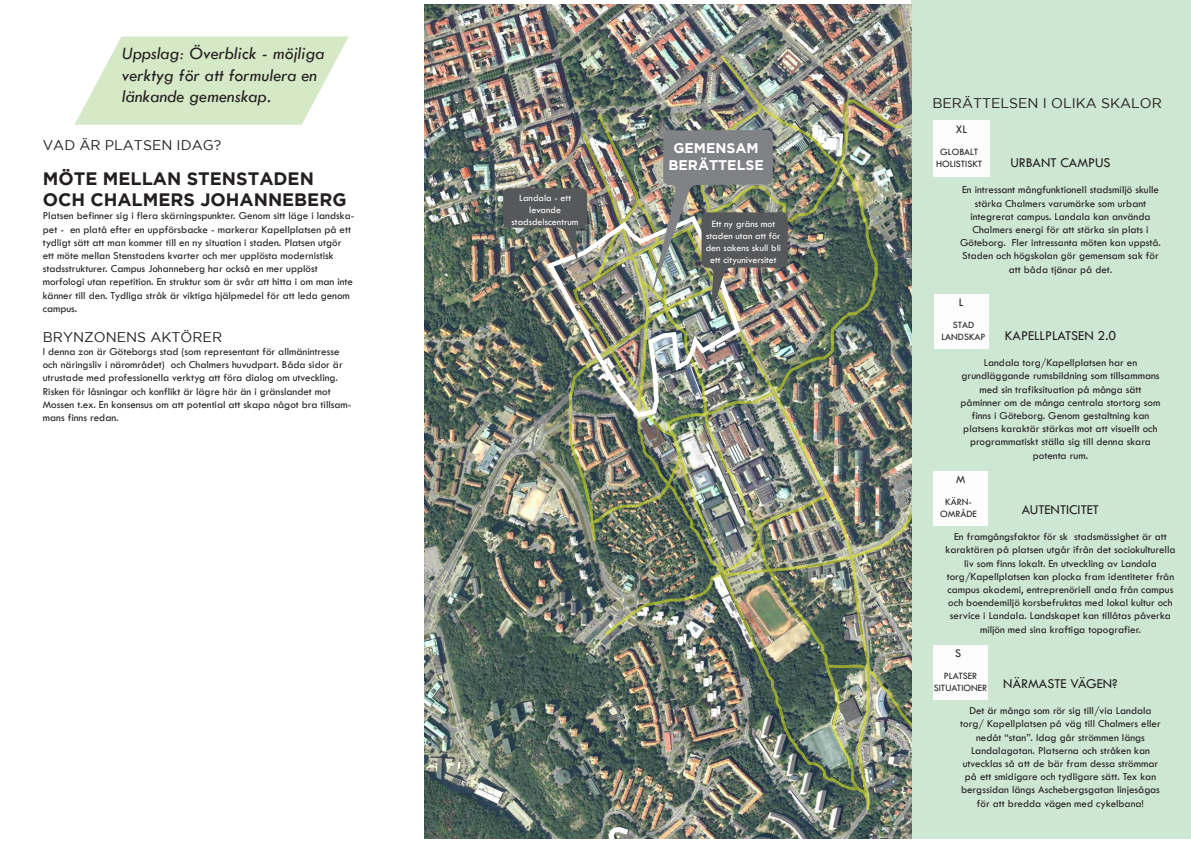
<style>
.page{position:relative;width:1191px;height:842px;background:#fff}
.page>*{position:absolute;margin:0;border:0;box-sizing:border-box;transform-origin:0 0}
.t1{font:italic 18px/21.6px "Tw Cen";color:#231f20}
.t2{font:700 18px/21.6px "Gotham";color:#231f20}
.t3{font:14px "Gotham";color:#231f20}
.t4{font:14px "Tw Cen";color:#231f20}
.t5{font:700 14px/16.8px "Gotham";color:#fff;text-align:center}
.t6{font:12px "Tw Cen";color:#231f20}
.t7{font:11px/13.2px "Tw Cen";color:#231f20;text-align:center}
.t8{font:10px/12px "Tw Cen";color:#fff;text-align:center}
.t9{font:10px/12px "Tw Cen";color:#231f20;text-align:center}
</style>
<div class="page">
<svg style="left:74px;top:37px;width:275px;height:88px"></svg>
<div style="left:911px;top:0;width:280px;height:838px;background:#cee7d3"></div>
<img style="left:424px;top:5px;width:487px;height:833px">
<img style="left:871px;top:129px;width:40px;height:510px">
<img style="left:579px;top:589px;width:292px;height:220px">
<img style="left:632px;top:589px;width:51px;height:207px">
<img style="left:571px;top:110px;width:112px;height:479px">
<img style="left:879px;top:98px;width:26px;height:186px">
<img style="left:683px;top:527px;width:188px;height:277px">
<img style="left:824px;top:661px;width:87px;height:99px">
<img style="left:590px;top:98px;width:289px;height:429px">
<img style="left:717px;top:55px;width:46px;height:53px">
<img style="left:569px;top:420px;width:153px;height:125px">
<img style="left:544px;top:213px;width:199px;height:207px">
<img style="left:632px;top:130px;width:155px;height:183px">
<div style="left:933px;top:645px;width:55px;height:55px;background:#fdfdfd"></div>
<div style="left:933px;top:471px;width:55px;height:55px;background:#fdfdfd"></div>
<div style="left:933px;top:121px;width:56px;height:56px;background:#fdfdfd"></div>
<div style="left:933px;top:294px;width:55px;height:55px;background:#fdfdfd"></div>
<img style="left:503px;top:188px;width:84px;height:72px">
<p class="t1" style="left:122px;top:42px;width:204px">Uppslag: Överblick - möjliga verktyg för att formulera en länkande gemenskap.</p>
<p class="t3" style="left:43px;top:137px;width:180px">VAD ÄR PLATSEN IDAG?</p>
<p class="t2" style="left:43px;top:167px;width:305px">MÖTE MELLAN STENSTADEN<br>OCH CHALMERS JOHANNEBERG</p>
<p class="t7" style="left:43px;top:209px;width:313px;text-align:left">Platsen befinner sig i flera skärningspunkter. Genom sitt läge i landska&shy;pet - en platå efter en uppförsbacke - markerar Kapellplatsen på ett tydligt sätt att man kommer till en ny situation i staden. Platsen utgör ett möte mellan Stenstadens kvarter och mer upplösta modernistisk stadsstrukturer. Campus Johanneberg har också en mer upplöst morfologi utan repetition. En struktur som är svår att hitta i om man inte känner till den. Tydliga stråk är viktiga hjälpmedel för att leda genom campus.</p>
<p class="t3" style="left:43px;top:329px;width:181px">BRYNZONENS AKTÖRER</p>
<p class="t7" style="left:43px;top:345px;width:310px;text-align:left">I denna zon är Göteborgs stad (som representant för allmänintresse och näringsliv i närområdet) och Chalmers huvudpart. Båda sidor är utrustade med professionella verktyg att föra dialog om utveckling.<br>Risken för låsningar och konflikt är lägre här än i gränslandet mot Mossen t.ex. En konsensus om att potential att skapa något bra tillsam&shy;mans finns redan.</p>
<p class="t8" style="left:511px;top:192px;width:68px">Landala - ett levande stadsdelscentrum</p>
<p class="t5" style="left:668px;top:140px;width:97px">GEMENSAM<br>BERÄTTELSE</p>
<p class="t8" style="left:706px;top:218px;width:77px">Ett ny gräns mot staden utan att för den sakens skull bli ett cityuniversitet</p>
<p class="t3" style="left:932px;top:95px;width:231px">BERÄTTELSEN I OLIKA SKALOR</p>
<p class="t6" style="left:955px;top:122px;width:13px">XL</p>
<p class="t9" style="left:936px;top:146px;width:48px">GLOBALT<br>HOLISTISKT</p>
<p class="t4" style="left:1010px;top:154px;width:102px">URBANT CAMPUS</p>
<p class="t7" style="left:960px;top:183px;width:202px">En intressant mångfunktionell stadsmiljö skulle stärka Chalmers varumärke som urbant integrerat campus. Landala kan använda Chalmers energi för att stärka sin plats i Göteborg. Fler intressanta möten kan uppstå.<br>Staden och högskolan gör gemensam sak för att båda tjänar på det.</p>
<p class="t6" style="left:959px;top:295px;width:6px">L</p>
<p class="t9" style="left:941px;top:319px;width:46px">STAD<br>LANDSKAP</p>
<p class="t4" style="left:1005px;top:327px;width:113px">KAPELLPLATSEN 2.0</p>
<p class="t7" style="left:960px;top:356px;width:201px">Landala torg/Kapellplatsen har en grundläggande rumsbildning som tillsammans med sin trafiksituation på många sätt påminner om de många centrala stortorg som finns i Göteborg. Genom gestaltning kan platsens karaktär stärkas mot att visuellt och programmatiskt ställa sig till denna skara potenta rum.</p>
<p class="t6" style="left:956px;top:472px;width:11px">M</p>
<p class="t9" style="left:940px;top:496px;width:38px">KÄRN-<br>OMRÅDE</p>
<p class="t4" style="left:1022px;top:501px;width:79px">AUTENTICITET</p>
<p class="t7" style="left:945px;top:530px;width:231px">En framgångsfaktor för sk stadsmässighet är att karaktären på platsen utgår ifrån det sociokulturella liv som finns lokalt. En utveckling av Landala torg/Kapellplatsen kan plocka fram identiteter från campus akademi, entreprenöriell anda från campus och boendemiljö korsbefruktas med lokal kultur och service i Landala. Landskapet kan tillåtas påverka miljön med sina kraftiga topografier.</p>
<p class="t6" style="left:955px;top:645px;width:7px">S</p>
<p class="t9" style="left:933px;top:670px;width:55px">PLATSER<br>SITUATIONER</p>
<p class="t4" style="left:1003px;top:675px;width:116px">NÄRMASTE VÄGEN?</p>
<p class="t7" style="left:960px;top:704px;width:202px">Det är många som rör sig till/via Landala torg/ Kapellplatsen på väg till Chalmers eller nedåt “stan”. Idag går strömmen längs Landalagatan. Platserna och stråken kan utvecklas så att de bär fram dessa strömmar på ett smidigare och tydligare sätt. Tex kan bergssidan längs Aschebergsgatan linjesågas för att bredda vägen med cykelbana!</p>
</div>
